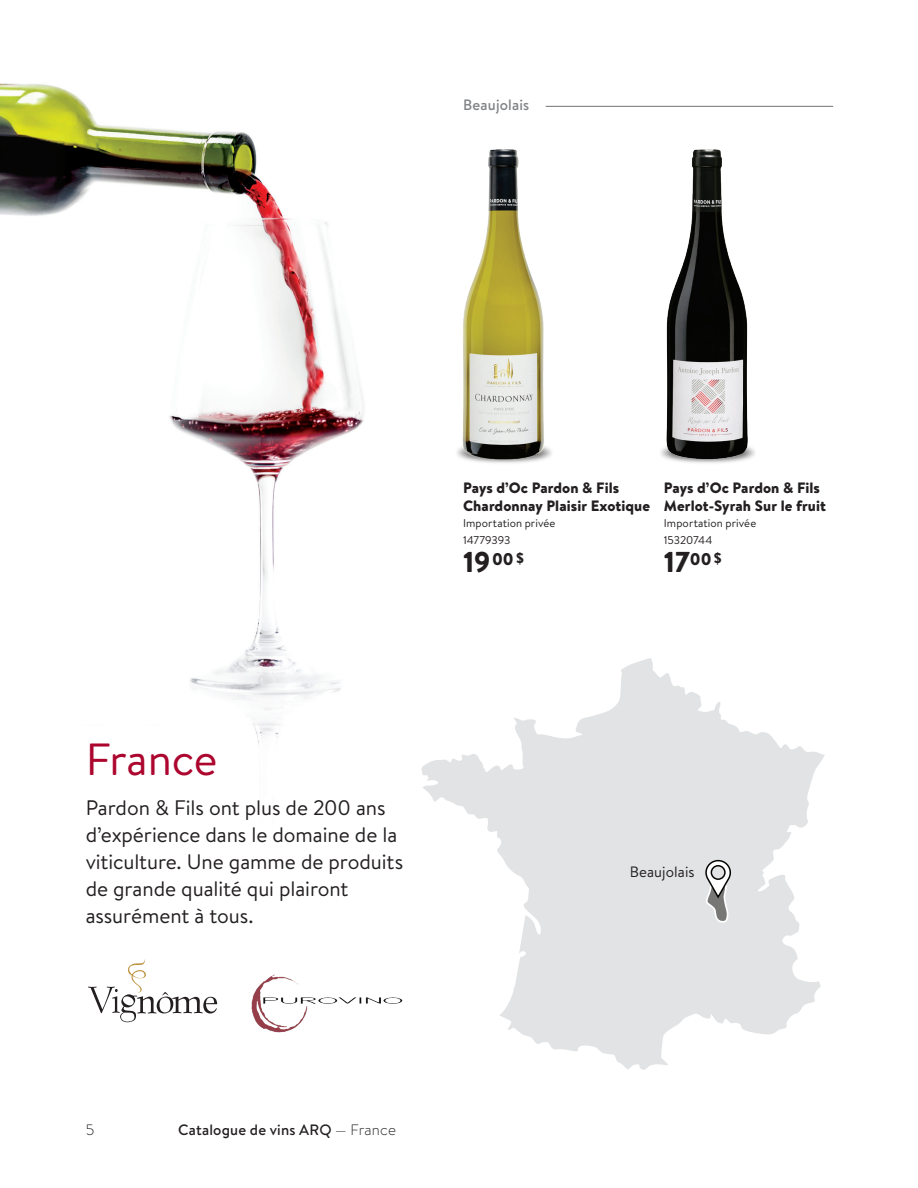
<style>
.page{position:relative;width:918px;height:1188px;background:#fff}
.page>*{position:absolute;margin:0;border:0;box-sizing:border-box;transform-origin:0 0}
.t1{font:45px "Brandon Text";letter-spacing:-.005em;color:#ac062f}
.t2{font:900 28.8px "Brandon Text";color:#231f20}
.t3{font:21px/27px "Brandon Text";letter-spacing:-.005em;color:#231f20}
.t4{font:900 15px/18px "Brandon Text";letter-spacing:.005em;color:#231f20}
.t5{font:500 15px "Brandon Text";letter-spacing:.01em;color:#231f20}
.t6{font:500 15px "Brandon Text";letter-spacing:.01em;color:#808285}
.t7{font:15px "Brandon Text";letter-spacing:.005em;color:#231f20}
.t8{font:300 15px "Brandon Text";color:#231f20}
.t9{font:11.25px/16.5px "Brandon Text";letter-spacing:.005em;color:#231f20}
.s1{font-weight:300}
</style>
<div class="page">
<img style="left:0;top:83px;width:364px;height:660px">
<img style="left:456px;top:149px;width:96px;height:311px">
<img style="left:659px;top:149px;width:97px;height:311px">
<hr style="left:546px;top:106px;width:287px;height:1px;background:#808285">
<svg style="left:421px;top:658px;width:404px;height:412px;fill:#e1e3e4"></svg>
<svg style="left:705px;top:859px;width:27px;height:66px"></svg>
<svg style="left:88px;top:959px;width:129px;height:63px"></svg>
<img style="left:251px;top:974px;width:152px;height:59px">
<p class="t6" style="left:463px;top:95px;width:68px">Beaujolais</p>
<p class="t4" style="left:463px;top:478px;width:189px">Pays d’Oc Pardon &amp; Fils<br>Chardonnay Plaisir Exotique</p>
<p class="t9" style="left:463px;top:515px;width:94px">Importation privée<br>14779393</p>
<h2 class="t2" style="left:463px;top:542px;width:63px">19<sup>00</sup><sup>$</sup></h2>
<p class="t4" style="left:664px;top:478px;width:164px">Pays d’Oc Pardon &amp; Fils<br>Merlot-Syrah Sur le fruit</p>
<p class="t9" style="left:664px;top:515px;width:94px">Importation privée<br>15320744</p>
<h2 class="t2" style="left:664px;top:542px;width:60px">17<sup>00</sup><sup>$</sup></h2>
<h1 class="t1" style="left:86px;top:728px;width:133px">France</h1>
<p class="t3" style="left:86px;top:794px;width:319px">Pardon &amp; Fils ont plus de 200 ans d’expérience dans le domaine de la viticulture. Une gamme de produits de grande qualité qui plairont assurément à tous.</p>
<p class="t7" style="left:630px;top:862px;width:66px">Beaujolais</p>
<p class="t8" style="left:86px;top:1120px;width:10px">5</p>
<p class="t5" style="left:178px;top:1119px;width:219px">Catalogue de vins ARQ <span class="s1">— France</span></p>
</div>
